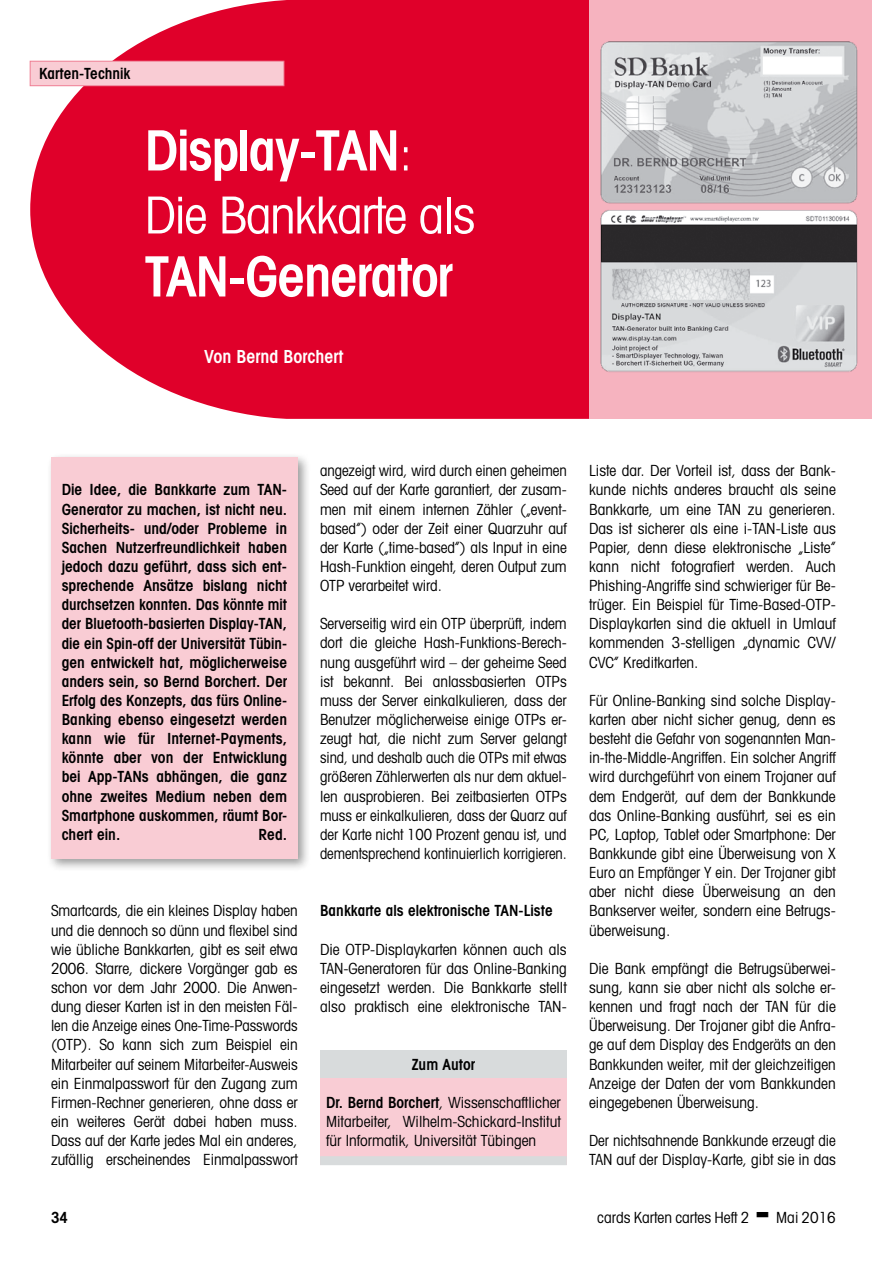
<style>
.page{position:relative;width:872px;height:1263px;background:#fff}
.page>*{position:absolute;margin:0;border:0;box-sizing:border-box;transform-origin:0 0}
.t1{font:600 condensed 55.5px "Avant Garde";letter-spacing:-.025em;color:#fff}
.t2{font:condensed 51px "Avant Garde";letter-spacing:-.025em;color:#fff}
.t3{font:600 condensed 18px "Avant Garde";color:#fff}
.t4{font:condensed 15.3px/19.2px "Avant Garde";color:#000;text-align:justify}
.t5{font:600 condensed 15.3px/19.2px "Avant Garde";color:#000;text-align:justify}
.t6{font:condensed 15.3px/19.2px "Avant Garde";color:#000;text-align:justify;scale:.96 1}
.s1{font-weight:400;font-size:51px}
.s2{font-weight:600}
</style>
<div class="page">
<svg style="left:30px;top:0;width:559px;height:419px;background:#e3193f"></svg>
<div style="left:30px;top:61px;width:254px;height:25px;background:#f9ccd4"></div>
<div style="left:30px;top:61px;width:254px;height:25px;border:1px solid #ef8095"></div>
<div style="left:46px;top:452px;width:265px;height:420px;background:#000;opacity:.4"></div>
<div style="left:51px;top:457px;width:247px;height:402px;background:#f9ccd4"></div>
<div style="left:320px;top:1074px;width:247px;height:91px;background:#f9ccd4"></div>
<div style="left:320px;top:1050px;width:247px;height:28px;background:#d8dbdc"></div>
<div style="left:320px;top:1156px;width:247px;height:9px;background:#d8dbdc"></div>
<div style="left:589px;top:0;width:283px;height:419px;background:#f6b3bf"></div>
<img style="left:600px;top:41px;width:258px;height:331px">
<p class="t5" style="left:39px;top:64px;width:93px">Karten-Technik</p>
<h1 class="t1" style="left:145px;top:117px;width:270px">Display-TAN<span class="s1">:</span></h1>
<h2 class="t2" style="left:145px;top:184px;width:332px">Die Bankkarte als</h2>
<h1 class="t1" style="left:145px;top:243px;width:310px">TAN-Generator</h1>
<p class="t3" style="left:204px;top:345px;width:141px">Von Bernd Borchert</p>
<p class="t5" style="left:62px;top:480px;width:227px">Die Idee, die Bankkarte zum TAN-Generator zu machen, ist nicht neu.<br>Sicherheits- und/oder Probleme in Sachen Nutzerfreundlichkeit haben jedoch dazu geführt, dass sich ent&shy;sprechende Ansätze bislang nicht durchsetzen konnten. Das könnte mit der Bluetooth-basierten Display-TAN, die ein Spin-off der Universität Tübin&shy;gen entwickelt hat, möglicherweise anders sein, so Bernd Borchert. Der Erfolg des Konzepts, das fürs Online-Banking ebenso eingesetzt werden kann wie für Internet-Payments, könnte aber von der Entwicklung bei App-TANs abhängen, die ganz ohne zweites Medium neben dem Smartphone auskommen, räumt Bor&shy;chert ein.</p>
<p class="t5" style="left:259px;top:824px;width:30px">Red.</p>
<p class="t4" style="left:51px;top:901px;width:248px">Smartcards, die ein kleines Display haben und die dennoch so dünn und flexibel sind wie übliche Bankkarten, gibt es seit etwa 2006. Starre, dickere Vorgänger gab es schon vor dem Jahr 2000. Die Anwen&shy;dung dieser Karten ist in den meisten Fäl&shy;len die Anzeige eines One-Time-Passwords (OTP). So kann sich zum Beispiel ein Mitarbeiter auf seinem Mitarbeiter-Ausweis ein Einmalpasswort für den Zugang zum Firmen-Rechner generieren, ohne dass er ein weiteres Gerät dabei haben muss.<br>Dass auf der Karte jedes Mal ein anderes, zufällig erscheinendes Einmalpasswort</p>
<p class="t6" style="left:320px;top:461px;width:258px">angezeigt wird, wird durch einen geheimen Seed auf der Karte garantiert, der zusam&shy;men mit einem internen Zähler („event&shy;based”) oder der Zeit einer Quarzuhr auf der Karte („time-based”) als Input in eine Hash-Funktion eingeht, deren Output zum OTP verarbeitet wird.</p>
<p class="t4" style="left:320px;top:614px;width:248px">Serverseitig wird ein OTP überprüft, indem dort die gleiche Hash-Funktions-Berech&shy;nung ausgeführt wird – der geheime Seed ist bekannt. Bei anlassbasierten OTPs muss der Server einkalkulieren, dass der Benutzer möglicherweise einige OTPs er&shy;zeugt hat, die nicht zum Server gelangt sind, und deshalb auch die OTPs mit etwas größeren Zählerwerten als nur dem aktuel&shy;len ausprobieren. Bei zeitbasierten OTPs muss er einkalkulieren, dass der Quarz auf der Karte nicht 100 Prozent genau ist, und dementsprechend kontinuierlich korrigieren.</p>
<p class="t5" style="left:320px;top:901px;width:234px">Bankkarte als elektronische TAN-Liste</p>
<p class="t4" style="left:320px;top:939px;width:248px">Die OTP-Displaykarten können auch als TAN-Generatoren für das Online-Banking eingesetzt werden. Die Bankkarte stellt also praktisch eine elektronische TAN-</p>
<p class="t5" style="left:412px;top:1054px;width:65px">Zum Autor</p>
<p class="t4" style="left:326px;top:1092px;width:236px"><span class="s2">Dr. Bernd Borchert</span>, Wissenschaftlicher Mitarbeiter, Wilhelm-Schickard-Institut für Informatik, Universität Tübingen</p>
<p class="t4" style="left:589px;top:461px;width:248px">Liste dar. Der Vorteil ist, dass der Bank&shy;kunde nichts anderes braucht als seine Bankkarte, um eine TAN zu generieren.<br>Das ist sicherer als eine i-TAN-Liste aus Papier, denn diese elektronische „Liste” kann nicht fotografiert werden. Auch Phishing-Angriffe sind schwieriger für Be&shy;trüger. Ein Beispiel für Time-Based-OTP-Displaykarten sind die aktuell in Umlauf kommenden 3-stelligen „dynamic CVV/ CVC” Kreditkarten.</p>
<p class="t4" style="left:589px;top:690px;width:248px">Für Online-Banking sind solche Display&shy;karten aber nicht sicher genug, denn es besteht die Gefahr von sogenannten Man&shy;in-the-Middle-Angriffen. Ein solcher Angriff wird durchgeführt von einem Trojaner auf dem Endgerät, auf dem der Bankkunde das Online-Banking ausführt, sei es ein PC, Laptop, Tablet oder Smartphone: Der Bankkunde gibt eine Überweisung von X Euro an Empfänger Y ein. Der Trojaner gibt aber nicht diese Überweisung an den Bankserver weiter, sondern eine Betrugs&shy;überweisung.</p>
<p class="t4" style="left:589px;top:958px;width:248px">Die Bank empfängt die Betrugsüberwei&shy;sung, kann sie aber nicht als solche er&shy;kennen und fragt nach der TAN für die Überweisung. Der Trojaner gibt die Anfra&shy;ge auf dem Display des Endgeräts an den Bankkunden weiter, mit der gleichzeitigen Anzeige der Daten der vom Bankkunden eingegebenen Überweisung.</p>
<p class="t4" style="left:589px;top:1130px;width:248px">Der nichtsahnende Bankkunde erzeugt die<br>TAN auf der Display-Karte, gibt sie in das</p>
<p class="t5" style="left:51px;top:1207px;width:19px">34</p>
<p class="t4" style="left:597px;top:1207px;width:153px">cards Karten cartes Heft 2</p>
<p class="t4" style="left:776px;top:1207px;width:61px">Mai 2016</p>
</div>
